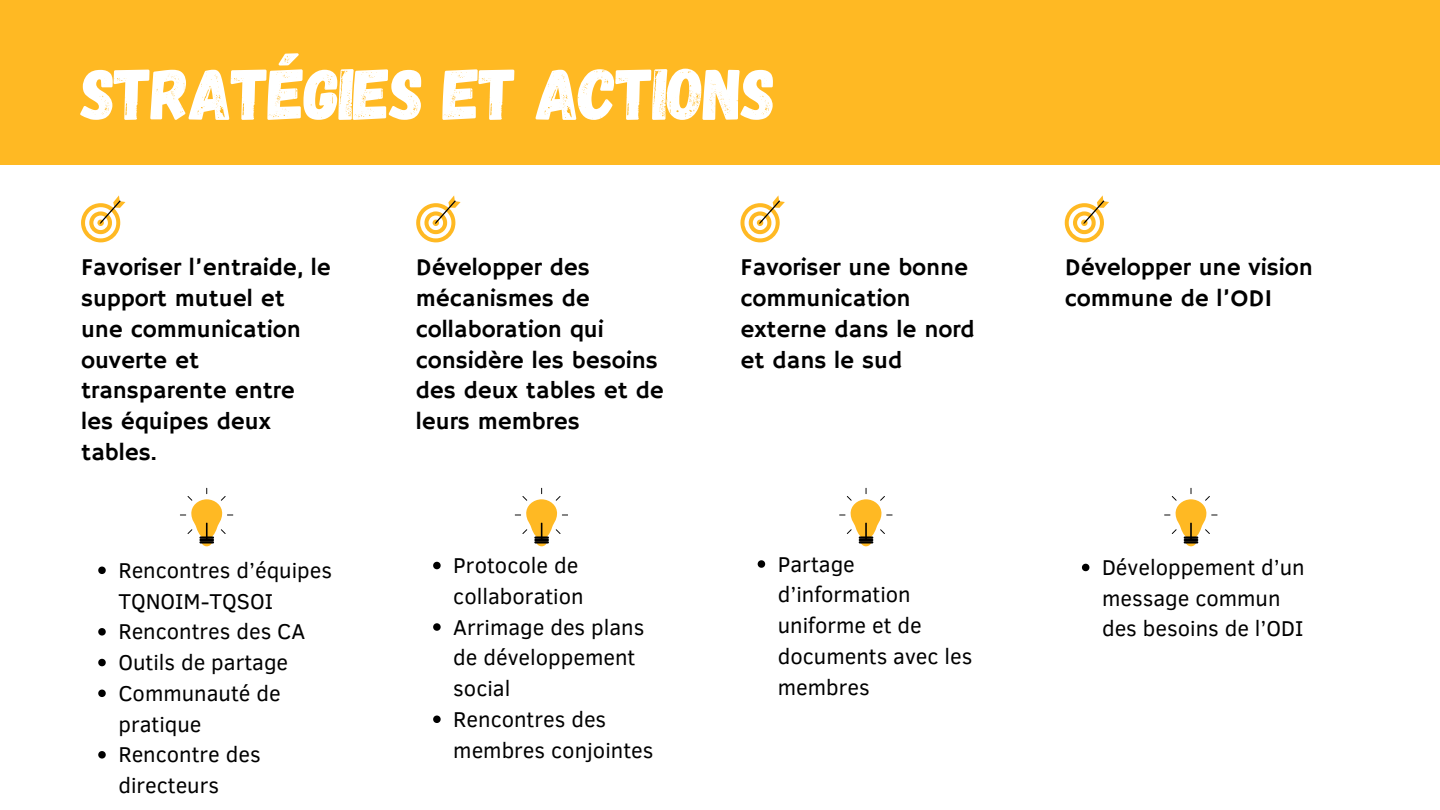
<style>
.page{position:relative;width:1440px;height:810px;background:#fff}
.page>*{position:absolute;margin:0;border:0;box-sizing:border-box;transform-origin:0 0}
.t1{font:72.5px "Gagalin";letter-spacing:-.02em;color:#fff}
.t2{font:24px/30.8px "Hammersmith One";color:#000}
.t3{font:22px/30.8px "Clear Sans";color:#000}
</style>
<div class="page">
<div style="left:0;top:0;width:1440px;height:164px;background:#ffb923"></div>
<svg style="left:98px;top:567px;width:8px;height:7px"></svg>
<svg style="left:98px;top:628px;width:8px;height:8px"></svg>
<svg style="left:98px;top:659px;width:8px;height:7px"></svg>
<svg style="left:98px;top:690px;width:8px;height:7px"></svg>
<svg style="left:98px;top:751px;width:8px;height:8px"></svg>
<svg style="left:758px;top:560px;width:7px;height:8px"></svg>
<svg style="left:433px;top:562px;width:8px;height:7px"></svg>
<svg style="left:433px;top:623px;width:8px;height:8px"></svg>
<svg style="left:433px;top:716px;width:8px;height:7px"></svg>
<svg style="left:1082px;top:564px;width:7px;height:7px"></svg>
<svg style="left:180px;top:488px;width:53px;height:58px"></svg>
<hr style="left:199px;top:541px;width:15px;height:3px;background:#000">
<svg style="left:515px;top:488px;width:53px;height:58px"></svg>
<hr style="left:534px;top:541px;width:15px;height:3px;background:#000">
<svg style="left:839px;top:488px;width:53px;height:58px"></svg>
<hr style="left:859px;top:541px;width:14px;height:3px;background:#000">
<svg style="left:1164px;top:488px;width:53px;height:58px"></svg>
<hr style="left:1184px;top:541px;width:14px;height:3px;background:#000">
<svg style="left:1065px;top:195px;width:44px;height:47px"></svg>
<svg style="left:740px;top:195px;width:45px;height:47px"></svg>
<svg style="left:416px;top:195px;width:44px;height:47px"></svg>
<svg style="left:81px;top:195px;width:44px;height:47px"></svg>
<p class="t1" style="left:81px;top:47px;width:696px">STRATÉGIES ET ACTIONS</p>
<p class="t2" style="left:81px;top:253px;width:251px">Favoriser l’entraide, le support mutuel et une communication ouverte et transparente entre les équipes deux tables.</p>
<p class="t3" style="left:118px;top:554px;width:215px">Rencontres d’équipes<br>TQNOIM-TQSOI</p>
<p class="t3" style="left:118px;top:615px;width:188px">Rencontres des CA</p>
<p class="t3" style="left:118px;top:646px;width:171px">Outils de partage</p>
<p class="t3" style="left:118px;top:677px;width:164px">Communauté de pratique</p>
<p class="t3" style="left:118px;top:738px;width:144px">Rencontre des directeurs</p>
<p class="t2" style="left:416px;top:253px;width:249px">Développer des mécanismes de collaboration qui considère les besoins des deux tables et de leurs membres</p>
<p class="t3" style="left:453px;top:549px;width:132px">Protocole de collaboration</p>
<p class="t3" style="left:453px;top:610px;width:193px">Arrimage des plans de développement social</p>
<p class="t3" style="left:453px;top:703px;width:202px">Rencontres des membres conjointes</p>
<p class="t2" style="left:740px;top:253px;width:236px">Favoriser une bonne communication externe dans le nord et dans le sud</p>
<p class="t3" style="left:778px;top:547px;width:196px">Partage d’information uniforme et de documents avec les membres</p>
<p class="t2" style="left:1065px;top:253px;width:250px">Développer une vision commune de l’ODI</p>
<p class="t3" style="left:1102px;top:551px;width:204px">Développement d’un message commun des besoins de l’ODI</p>
</div>
